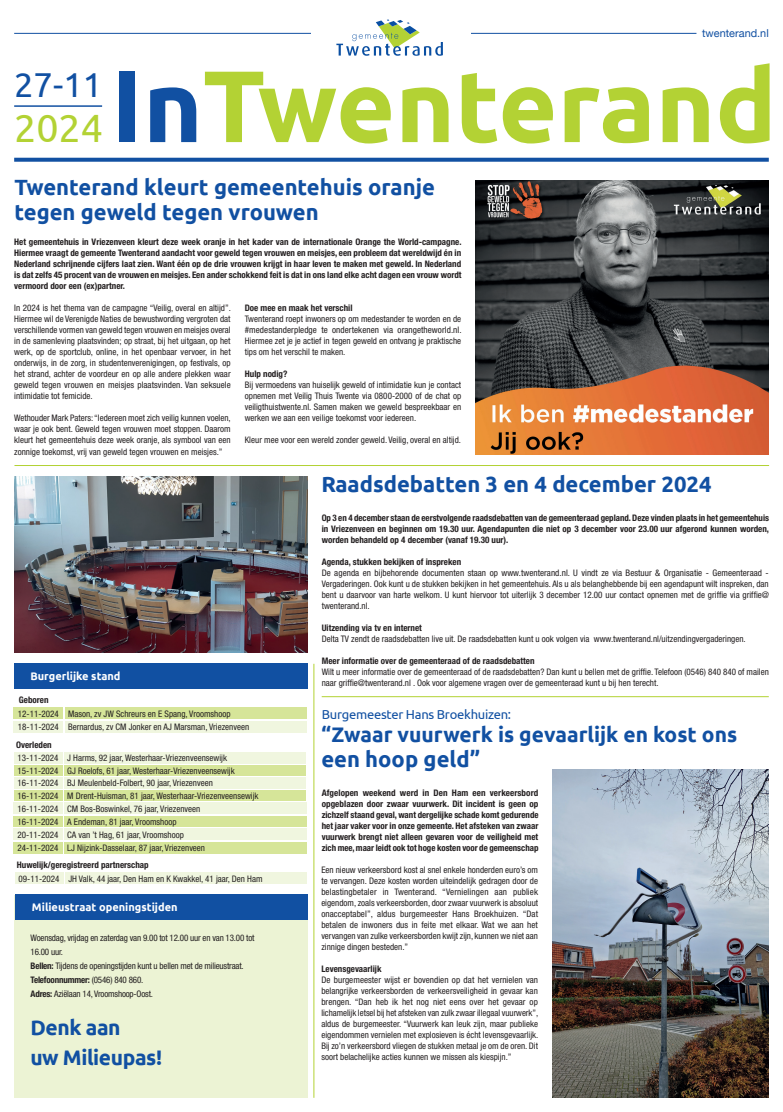
<style>
.page{position:relative;width:783px;height:1112px;background:#fff}
.page>*{position:absolute;margin:0;border:0;box-sizing:border-box;transform-origin:0 0}
.t1{font:700 101.5px "Ubuntu";color:#b3d234}
.t2{font:39.4px "Ubuntu";color:#b3d234}
.t3{font:34.5px "Ubuntu";color:#1150a2}
.t4{font:700 22px/25px "Ubuntu";color:#1150a2}
.t5{font:700 21px "Ubuntu";color:#1150a2}
.t6{font:700 21px/29.4px "Ubuntu";letter-spacing:-.02em;color:#1150a2}
.t7{font:13px "Ubuntu";letter-spacing:-.02em;color:#1150a2}
.t8{font:700 11px "Ubuntu";color:#fff}
.t9{font:10.9px "Helvetica Neue";color:#1150a2}
.t10{font:condensed 9px/11px "Helvetica Neue LT Std";color:#231f20;text-align:justify}
.t11{font:700 condensed 9px/11px "Helvetica Neue LT Std";color:#231f20;text-align:justify}
.t12{font:condensed 9px/14px "Helvetica Neue LT Std";letter-spacing:-.02em;color:#231f20}
.s1{color:#1150a2}
.s2{font-weight:700}
</style>
<div class="page">
<hr style="left:14px;top:105px;width:88px;height:2px;background:#1150a2">
<svg style="left:14px;top:158px;width:754px;height:4px;fill:#1150a2"></svg>
<hr style="left:14px;top:33px;width:682px;height:1px;background:#1150a2">
<div style="left:312px;top:13px;width:159px;height:49px;background:#fff"></div>
<svg style="left:336px;top:19px;width:107px;height:37px"></svg>
<img style="left:475px;top:180px;width:293px;height:274px">
<div style="left:14px;top:894px;width:293px;height:203px;background:#ecf3d4"></div>
<div style="left:15px;top:894px;width:292px;height:25px;background:#1150a2"></div>
<div style="left:14px;top:663px;width:293px;height:25px;background:#1150a2"></div>
<div style="left:65px;top:721px;width:241px;height:11px;background:#f0f6df"></div>
<div style="left:14px;top:721px;width:49px;height:11px;background:#f0f6df"></div>
<div style="left:64px;top:752px;width:242px;height:11px;background:#f0f6df"></div>
<div style="left:14px;top:752px;width:48px;height:11px;background:#f0f6df"></div>
<div style="left:64px;top:765px;width:242px;height:11px;background:#d6e599"></div>
<div style="left:14px;top:765px;width:48px;height:11px;background:#d6e599"></div>
<div style="left:65px;top:872px;width:242px;height:11px;background:#f0f6df"></div>
<div style="left:15px;top:872px;width:48px;height:11px;background:#f0f6df"></div>
<div style="left:64px;top:777px;width:242px;height:11px;background:#f0f6df"></div>
<div style="left:14px;top:777px;width:48px;height:11px;background:#f0f6df"></div>
<div style="left:64px;top:790px;width:242px;height:11px;background:#d6e599"></div>
<div style="left:14px;top:790px;width:48px;height:11px;background:#d6e599"></div>
<div style="left:64px;top:802px;width:242px;height:11px;background:#f0f6df"></div>
<div style="left:13px;top:802px;width:49px;height:11px;background:#f0f6df"></div>
<div style="left:64px;top:815px;width:242px;height:11px;background:#d6e599"></div>
<div style="left:13px;top:815px;width:49px;height:11px;background:#d6e599"></div>
<div style="left:64px;top:828px;width:242px;height:11px;background:#f0f6df"></div>
<div style="left:13px;top:828px;width:49px;height:11px;background:#f0f6df"></div>
<img style="left:14px;top:476px;width:293px;height:176px">
<div style="left:65px;top:707px;width:241px;height:11px;background:#d6e599"></div>
<div style="left:14px;top:707px;width:49px;height:11px;background:#d6e599"></div>
<div style="left:64px;top:842px;width:242px;height:11px;background:#d6e599"></div>
<div style="left:13px;top:842px;width:49px;height:11px;background:#d6e599"></div>
<hr style="left:14px;top:465px;width:754px;height:1px;background:#b3d234">
<hr style="left:321px;top:696px;width:447px;height:1px;background:#b3d234">
<img style="left:552px;top:769px;width:216px;height:328px">
<hr style="left:313px;top:663px;width:1px;height:434px;background:#b3d234">
<p class="t9" style="left:702px;top:25px;width:68px">twenterand.nl</p>
<h1 class="t1" style="left:111px;top:44px;width:667px"><span class="s1">In</span>Twenterand</h1>
<h3 class="t3" style="left:14px;top:64px;width:90px">27-11</h3>
<h2 class="t2" style="left:14px;top:104px;width:90px">2024</h2>
<h3 class="t4" style="left:14px;top:174px;width:422px">Twenterand kleurt gemeentehuis oranje tegen geweld tegen vrouwen</h3>
<p class="t11" style="left:14px;top:236px;width:449px">Het gemeentehuis in Vriezenveen kleurt deze week oranje in het kader van de internationale Orange the World-campagne.<br>Hiermee vraagt de gemeente Twenterand aandacht voor geweld tegen vrouwen en meisjes, een probleem dat wereldwijd én in Nederland schrijnende cijfers laat zien. Want één op de drie vrouwen krijgt in haar leven te maken met geweld. In Nederland is dat zelfs 45 procent van de vrouwen en meisjes. Een ander schokkend feit is dat in ons land elke acht dagen een vrouw wordt vermoord door een (ex)partner.</p>
<p class="t10" style="left:14px;top:302px;width:218px">In 2024 is het thema van de campagne “Veilig, overal en altijd”.<br>Hiermee wil de Verenigde Naties de bewustwording vergroten dat verschillende vormen van geweld tegen vrouwen en meisjes overal in de samenleving plaatsvinden; op straat, bij het uitgaan, op het werk, op de sportclub, online, in het openbaar vervoer, in het onderwijs, in de zorg, in studentenverenigingen, op festivals, op het strand, achter de voordeur en op alle andere plekken waar geweld tegen vrouwen en meisjes plaatsvinden. Van seksuele intimidatie tot femicide.</p>
<p class="t10" style="left:14px;top:412px;width:218px">Wethouder Mark Paters: “Iedereen moet zich veilig kunnen voelen, waar je ook bent. Geweld tegen vrouwen moet stoppen. Daarom kleurt het gemeentehuis deze week oranje, als symbool van een zonnige toekomst, vrij van geweld tegen vrouwen en meisjes.”</p>
<p class="t11" style="left:245px;top:302px;width:109px">Doe mee en maak het verschil</p>
<p class="t10" style="left:245px;top:313px;width:218px">Twenterand roept inwoners op om medestander te worden en de #medestanderpledge te ondertekenen via orangetheworld.nl.<br>Hiermee zet je je actief in tegen geweld en ontvang je praktische tips om het verschil te maken.</p>
<p class="t11" style="left:245px;top:368px;width:44px">Hulp nodig?</p>
<p class="t10" style="left:245px;top:379px;width:218px">Bij vermoedens van huiselijk geweld of intimidatie kun je contact opnemen met Veilig Thuis Twente via 0800-2000 of de chat op veiligthuistwente.nl. Samen maken we geweld bespreekbaar en werken we aan een veilige toekomst voor iedereen.</p>
<p class="t10" style="left:245px;top:434px;width:218px">Kleur mee voor een wereld zonder geweld. Veilig, overal en altijd.</p>
<h3 class="t4" style="left:321px;top:471px;width:391px">Raadsdebatten 3 en 4 december 2024</h3>
<p class="t8" style="left:30px;top:669px;width:92px">Burgerlijke stand</p>
<p class="t11" style="left:19px;top:694px;width:31px">Geboren</p>
<p class="t10" style="left:18px;top:707px;width:214px">12-11-2024 Mason, zv JW Schreurs en E Spang, Vroomshoop</p>
<p class="t10" style="left:18px;top:721px;width:233px">18-11-2024 Bernardus, zv CM Jonker en AJ Marsman, Vriezenveen</p>
<p class="t11" style="left:16px;top:738px;width:37px">Overleden</p>
<p class="t10" style="left:18px;top:751px;width:218px;line-height:13px">13-11-2024 J Harms, 92 jaar, Westerhaar-Vriezenveensewijk<br>15-11-2024 GJ Roelofs, 61 jaar, Westerhaar-Vriezenveensewijk</p>
<p class="t10" style="left:17px;top:776px;width:242px;line-height:12.9px;text-align:left">16-11-2024 BJ Meulenbeld-Folbert, 90 jaar, Vriezenveen<br>16-11-2024 M Drent-Huisman, 81 jaar, Westerhaar-Vriezenveensewijk 16-11-2024 CM Bos-Boswinkel, 76 jaar, Vriezenveen<br>16-11-2024 A Endeman, 81 jaar, Vroomshoop<br>20-11-2024 CA van ’t Hag, 61 jaar, Vroomshoop</p>
<p class="t10" style="left:17px;top:842px;width:189px">24-11-2024 LJ Nijzink-Dasselaar, 87 jaar, Vriezenveen</p>
<p class="t11" style="left:17px;top:858px;width:133px">Huwelijk/geregistreerd partnerschap</p>
<p class="t10" style="left:19px;top:872px;width:245px">09-11-2024 JH Valk, 44 jaar, Den Ham en K Kwakkel, 41 jaar, Den Ham</p>
<p class="t8" style="left:32px;top:900px;width:147px">Milieustraat openingstijden</p>
<p class="t12" style="left:31px;top:930px;width:225px">Woensdag, vrijdag en zaterdag van 9.00 tot 12.00 uur en van 13.00 tot 16.00 uur.<br><span class="s2">Bellen:</span> Tijdens de openingstijden kunt u bellen met de milieustraat.<br><span class="s2">Telefoonnummer:</span> (0546) 840 860.<br><span class="s2">Adres:</span> Aziëlaan 14, Vroomshoop-Oost.</p>
<h3 class="t6" style="left:31px;top:1012px;width:133px">Denk aan<br>uw Milieupas!</h3>
<p class="t11" style="left:321px;top:511px;width:448px">Op 3 en 4 december staan de eerstvolgende raadsdebatten van de gemeenteraad gepland. Deze vinden plaats in het gemeentehuis in Vriezenveen en beginnen om 19.30 uur. Agendapunten die niet op 3 december voor 23.00 uur afgerond kunnen worden, worden behandeld op 4 december (vanaf 19.30 uur).</p>
<p class="t11" style="left:321px;top:555px;width:141px">Agenda, stukken bekijken of inspreken</p>
<p class="t10" style="left:321px;top:566px;width:449px">De agenda en bijbehorende documenten staan op www.twenterand.nl. U vindt ze via Bestuur &amp; Organisatie - Gemeenteraad - Vergaderingen. Ook kunt u de stukken bekijken in het gemeentehuis. Als u als belanghebbende bij een agendapunt wilt inspreken, dan bent u daarvoor van harte welkom. U kunt hiervoor tot uiterlijk 3 december 12.00 uur contact opnemen met de griffie via griffie@ twenterand.nl.</p>
<p class="t11" style="left:321px;top:621px;width:102px">Uitzending via tv en internet</p>
<p class="t10" style="left:321px;top:632px;width:425px">Delta TV zendt de raadsdebatten live uit. De raadsdebatten kunt u ook volgen via www.twenterand.nl/uitzendingvergaderingen.</p>
<p class="t11" style="left:321px;top:654px;width:214px">Meer informatie over de gemeenteraad of de raadsdebatten</p>
<p class="t10" style="left:321px;top:665px;width:448px">Wilt u meer informatie over de gemeenteraad of de raadsdebatten? Dan kunt u bellen met de griffie. Telefoon (0546) 840 840 of mailen naar griffie@twenterand.nl . Ook voor algemene vragen over de gemeenteraad kunt u bij hen terecht.</p>
<h3 class="t7" style="left:321px;top:706px;width:191px">Burgemeester Hans Broekhuizen:</h3>
<h3 class="t5" style="left:321px;top:721px;width:417px">“Zwaar vuurwerk is gevaarlijk en kost ons</h3>
<h3 class="t4" style="left:321px;top:746px;width:160px">een hoop geld”</h3>
<p class="t11" style="left:321px;top:786px;width:218px">Afgelopen weekend werd in Den Ham een verkeersbord opgeblazen door zwaar vuurwerk. Dit incident is geen op zichzelf staand geval, want dergelijke schade komt gedurende het jaar vaker voor in onze gemeente. Het afsteken van zwaar vuurwerk brengt niet alleen gevaren voor de veiligheid met zich mee, maar leidt ook tot hoge kosten voor de gemeenschap</p>
<p class="t10" style="left:321px;top:863px;width:218px">Een nieuw verkeersbord kost al snel enkele honderden euro’s om te vervangen. Deze kosten worden uiteindelijk gedragen door de belastingbetaler in Twenterand. “Vernielingen aan publiek eigendom, zoals verkeersborden, door zwaar vuurwerk is absoluut onacceptabel”, aldus burgemeester Hans Broekhuizen. “Dat betalen de inwoners dus in feite met elkaar. Wat we aan het vervangen van zulke verkeersborden kwijt zijn, kunnen we niet aan zinnige dingen besteden.”</p>
<p class="t11" style="left:321px;top:962px;width:62px">Levensgevaarlijk</p>
<p class="t10" style="left:321px;top:973px;width:218px">De burgemeester wijst er bovendien op dat het vernielen van belangrijke verkeersborden de verkeersveiligheid in gevaar kan brengen. “Dan heb ik het nog niet eens over het gevaar op lichamelijk letsel bij het afsteken van zulk zwaar illegaal vuurwerk”, aldus de burgemeester. “Vuurwerk kan leuk zijn, maar publieke eigendommen vernielen met explosieven is écht levensgevaarlijk.<br>Bij zo’n verkeersbord vliegen de stukken metaal je om de oren. Dit soort belachelijke acties kunnen we missen als kiespijn.”</p>
</div>
